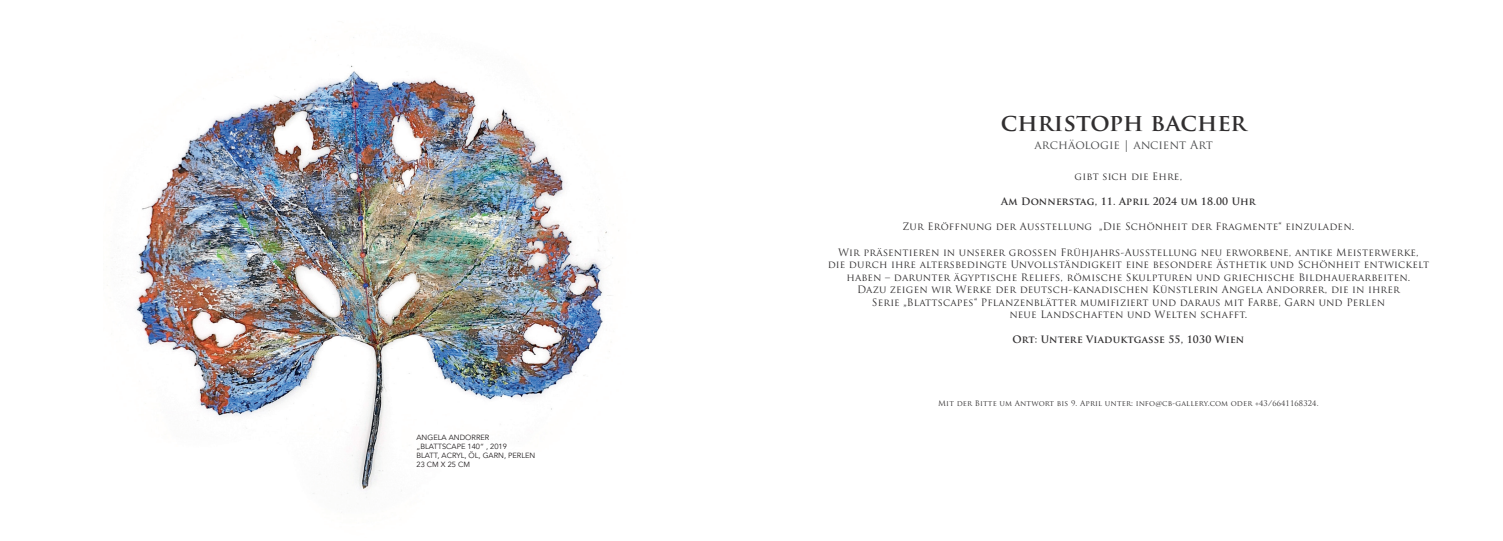
<style>
.page{position:relative;width:1503px;height:541px;background:#fff}
.page>*{position:absolute;margin:0;border:0;box-sizing:border-box;transform-origin:0 0}
.t1{font:700 23.5px "Trajan Pro";color:#312f30}
.t2{font:11.75px "Trajan Pro";color:#4b4c4d}
.t3{font:10px/12.5px "Trajan Pro";letter-spacing:.02em;color:#312f30;text-align:center}
.t4{font:700 10px "Trajan Pro";letter-spacing:.02em;color:#312f30}
.t5{font:7.5px "Trajan Pro";letter-spacing:.02em;color:#312f30}
.t6{font:7.5px/9px "Avenir";color:#231f20}
</style>
<div class="page">
<img style="left:107px;top:37px;width:512px;height:461px">
<p class="t6" style="left:416px;top:433px;width:120px">ANGELA ANDORRER „BLATTSCAPE 140“ , 2019<br>BLATT, ACRYL, ÖL, GARN, PERLEN<br>23 CM X 25 CM</p>
<h1 class="t1" style="left:1000px;top:108px;width:247px">christoph bacher</h1>
<p class="t2" style="left:1034px;top:137px;width:180px">archäologie | ancient Art</p>
<p class="t3" style="left:1074px;top:170px;width:109px">gibt sich die Ehre,</p>
<p class="t4" style="left:1001px;top:195px;width:256px">Am Donnerstag, 11. April 2024 um 18.00 Uhr</p>
<p class="t3" style="left:902px;top:220px;width:453px">Zur Eröffnung der Ausstellung „Die Schönheit der Fragmente“ einzuladen.</p>
<p class="t3" style="left:827px;top:245px;width:603px">Wir präsentieren in unserer großen Frühjahrs-Ausstellung neu erworbene, antike Meisterwerke,<br>die durch ihre altersbedingte Unvollständigkeit eine besondere Ästhetik und Schönheit entwickelt haben – darunter ägyptische Reliefs, römische Skulpturen und griechische Bildhauerarbeiten.<br>Dazu zeigen wir Werke der deutsch-kanadischen Künstlerin Angela Andorrer, die in ihrer<br>Serie „Blattscapes“ Pflanzenblätter mumifiziert und daraus mit Farbe, Garn und Perlen<br>neue Landschaften und Welten schafft.</p>
<p class="t4" style="left:1012px;top:333px;width:233px">Ort: Untere Viaduktgasse 55, 1030 Wien</p>
<p class="t5" style="left:938px;top:398px;width:382px">Mit der Bitte um Antwort bis 9. April unter: info@cb-gallery.com oder +43/6641168324.</p>
</div>
